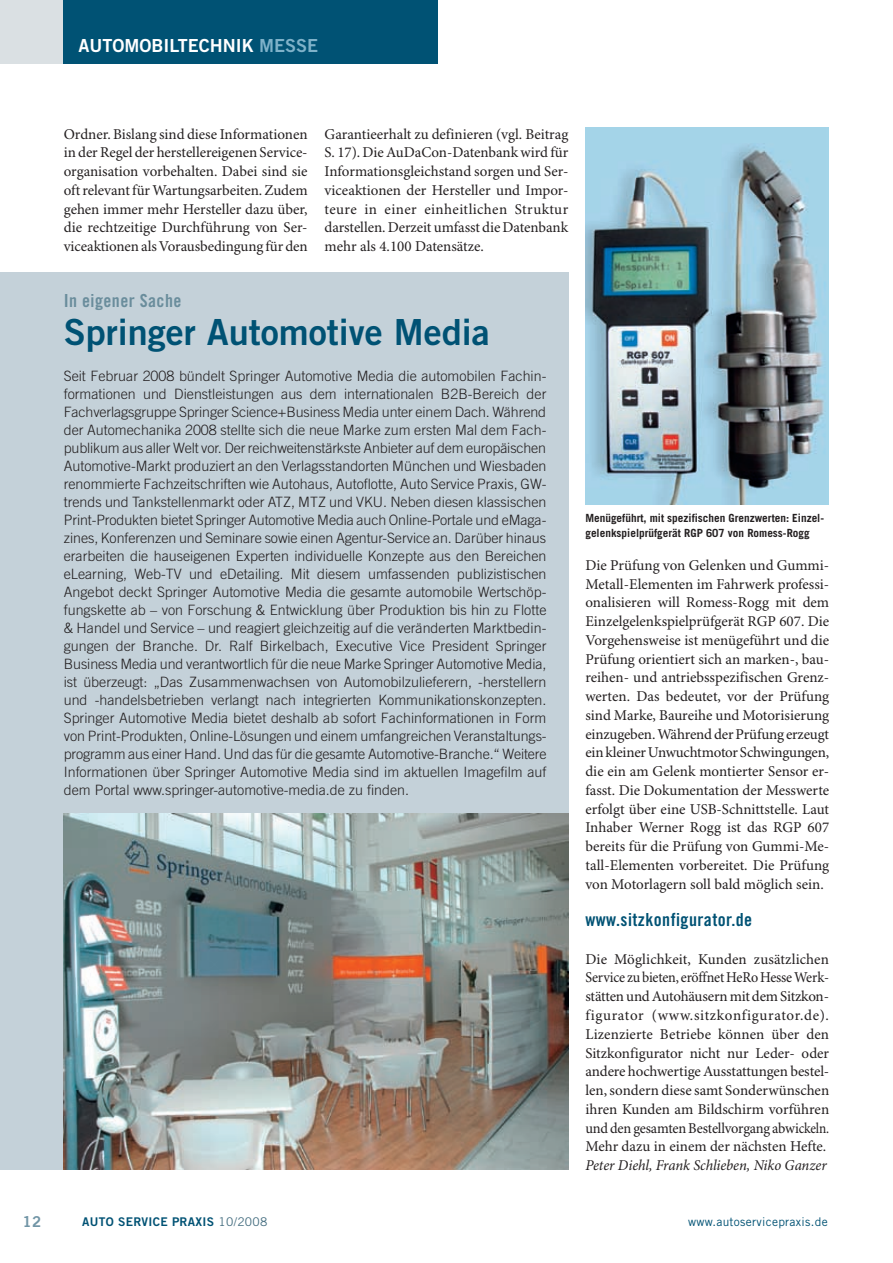
<style>
.page{position:relative;width:893px;height:1263px;background:#fff}
.page>*{position:absolute;margin:0;border:0;box-sizing:border-box;transform-origin:0 0}
.t1{font:36px "Trade Gothic LT Std Bd 2";color:#005274}
.t2{font:18px "Trade Gothic LT Std Bd Cn 20";letter-spacing:.025em;color:#005274}
.t3{font:18px "Trade Gothic LT Std Bd 2";color:#fff}
.t4{font:18px "Trade Gothic LT Std Bd Cn 20";letter-spacing:.025em;color:#6a8d9c}
.t5{font:15px/18.8px "Minion Pro";letter-spacing:-.005em;color:#231f20;text-align:justify}
.t6{font:italic 15px "Minion Pro";letter-spacing:-.01em;color:#231f20}
.t7{font:15px "Trade Gothic LT Std Bd 2";color:#7195a6}
.t8{font:300 14.25px/18px "Trade Gothic LT Std";color:#231f20;text-align:justify}
.t9{font:12px "Trade Gothic LT Std Bd 2";letter-spacing:.025em;color:#005274}
.t10{font:12px "Trade Gothic LT Std";letter-spacing:.025em;color:#005274}
.t11{font:700 11.25px/15px "Trade Gothic LT Std";color:#231f20}
.s1{color:#7fb2c9}
.s2{font-family:"Trade Gothic LT Std";color:#456e80}
</style>
<div class="page">
<div style="left:0;top:272px;width:568px;height:898px;background:#c4d1d9"></div>
<img style="left:64px;top:813px;width:504px;height:357px">
<img style="left:585px;top:128px;width:243px;height:377px">
<div style="left:0;top:0;width:64px;height:64px;background:#dae0e3"></div>
<div style="left:64px;top:0;width:374px;height:64px;background:#005274"></div>
<p class="t3" style="left:78px;top:35px;width:13px">AUTO</p>
<p class="t3" style="left:124px;top:35px;width:162px">MOBILTECHNIK <span class="s1">MESSE</span></p>
<p class="t5" style="left:64px;top:125px;width:245px">Ordner. Bislang sind diese Informationen in der Regel der herstellereigenen Service&shy;organisation vorbehalten. Dabei sind sie oft relevant für Wartungsarbeiten. Zudem gehen immer mehr Hersteller dazu über, die rechtzeitige Durchführung von Ser&shy;viceaktionen als Vorausbedingung für den</p>
<p class="t5" style="left:325px;top:125px;width:245px">Garantieerhalt zu definieren (vgl. Beitrag S. 17). Die AuDaCon-Datenbank wird für Informationsgleichstand sorgen und Ser&shy;viceaktionen der Hersteller und Impor&shy;teure in einer einheitlichen Struktur darstellen. Derzeit umfasst die Datenbank mehr als 4.100 Datensätze.</p>
<p class="t4" style="left:64px;top:290px;width:119px">In eigener Sache</p>
<h1 class="t1" style="left:64px;top:310px;width:427px">SPRINGER AUTOMOTIVE MEDIA</h1>
<p class="t8" style="left:64px;top:367px;width:484px">Seit Februar 2008 bündelt Springer Automotive Media die automobilen Fachin&shy;formationen und Dienstleistungen aus dem internationalen B2B-Bereich der Fachverlagsgruppe Springer Science+Business Media unter einem Dach. Während der Automechanika 2008 stellte sich die neue Marke zum ersten Mal dem Fach&shy;publikum aus aller Welt vor. Der reichweitenstärkste Anbieter auf dem europäischen Automotive-Markt produziert an den Verlagsstandorten München und Wiesbaden renommierte Fachzeitschriften wie Autohaus, Autoflotte, Auto Service Praxis, GW&shy;trends und Tankstellenmarkt oder ATZ, MTZ und VKU. Neben diesen klassischen Print-Produkten bietet Springer Automotive Media auch Online-Portale und eMaga&shy;zines, Konferenzen und Seminare sowie einen Agentur-Service an. Darüber hinaus erarbeiten die hauseigenen Experten individuelle Konzepte aus den Bereichen eLearning, Web-TV und eDetailing. Mit diesem umfassenden publizistischen Angebot deckt Springer Automotive Media die gesamte automobile Wertschöp&shy;fungskette ab – von Forschung &amp; Entwicklung über Produktion bis hin zu Flotte &amp; Handel und Service – und reagiert gleichzeitig auf die veränderten Marktbedin&shy;gungen der Branche. Dr. Ralf Birkelbach, Executive Vice President Springer Business Media und verantwortlich für die neue Marke Springer Automotive Media, ist überzeugt: „Das Zusammenwachsen von Automobilzulieferern, -herstellern und -handelsbetrieben verlangt nach integrierten Kommunikationskonzepten.<br>Springer Automotive Media bietet deshalb ab sofort Fachinformationen in Form von Print-Produkten, Online-Lösungen und einem umfangreichen Veranstaltungs&shy;programm aus einer Hand. Und das für die gesamte Automotive-Branche.“ Weitere Informationen über Springer Automotive Media sind im aktuellen Imagefilm auf dem Portal www.springer-automotive-media.de zu finden.</p>
<p class="t11" style="left:585px;top:510px;width:240px">Menügeführt, mit spezifischen Grenzwerten: Einzel&shy;gelenkspielprüfgerät RGP 607 von Romess-Rogg</p>
<p class="t5" style="left:585px;top:556px;width:245px">Die Prüfung von Gelenken und Gummi-Metall-Elementen im Fahrwerk professi&shy;onalisieren will Romess-Rogg mit dem Einzelgelenkspielprüfgerät RGP 607. Die Vorgehensweise ist menügeführt und die Prüfung orientiert sich an marken-, bau&shy;reihen- und antriebsspezifischen Grenz&shy;werten. Das bedeutet, vor der Prüfung sind Marke, Baureihe und Motorisierung einzugeben. Während der Prüfung erzeugt ein kleiner Unwuchtmotor Schwingungen, die ein am Gelenk montierter Sensor er&shy;fasst. Die Dokumentation der Messwerte erfolgt über eine USB-Schnittstelle. Laut Inhaber Werner Rogg ist das RGP 607 bereits für die Prüfung von Gummi-Me&shy;tall-Elementen vorbereitet. Die Prüfung von Motorlagern soll bald möglich sein.</p>
<p class="t2" style="left:585px;top:909px;width:168px">www.sitzkonfigurator.de</p>
<p class="t5" style="left:585px;top:950px;width:245px;text-align:left">Die Möglichkeit, Kunden zusätzlichen Service zu bieten, eröffnet HeRo Hesse Werk&shy;stätten und Autohäusern mit dem Sitzkon&shy;figurator (www.sitzkonfigurator.de).<br>Lizenzierte Betriebe können über den Sitzkonfigurator nicht nur Leder- oder an--dere hochwertige Ausstattungen bestel&shy;len, sondern diese samt Sonderwünschen ihren Kunden am Bildschirm vorführen und den gesamten Bestellvorgang abwickeln.<br>Mehr dazu in einem der nächsten Hefte.</p>
<p class="t6" style="left:585px;top:1156px;width:243px">Peter Diehl, Frank Schlieben, Niko Ganzer</p>
<p class="t7" style="left:23px;top:1212px;width:20px">12</p>
<p class="t9" style="left:82px;top:1214px;width:187px">AUTO SERVICE PRAXIS <span class="s2">10/2008</span></p>
<p class="t10" style="left:688px;top:1215px;width:141px">www.autoservicepraxis.de</p>
</div>
